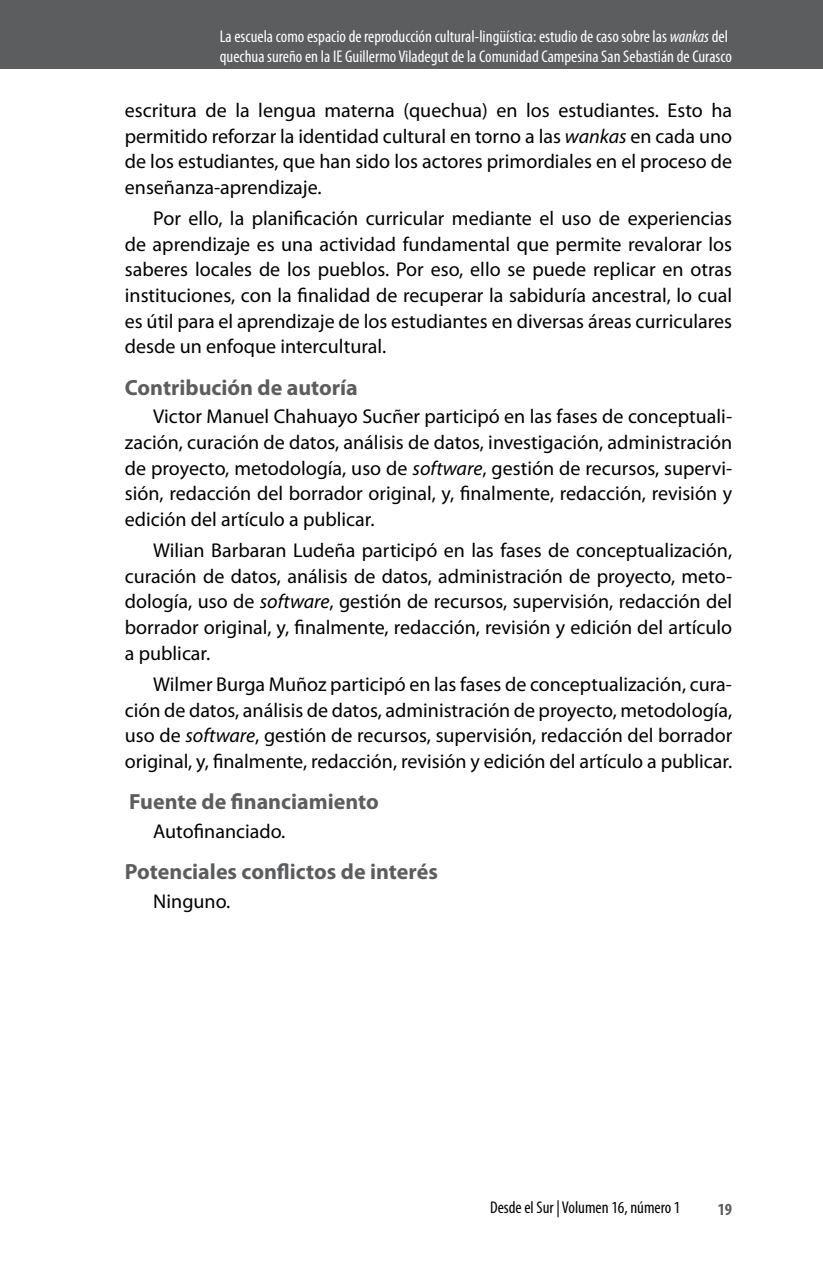
<style>
.page{position:relative;width:823px;height:1265px;background:#fff}
.page>*{position:absolute;margin:0;border:0;box-sizing:border-box;transform-origin:0 0}
.t1{font:700 22px "Myriad Pro";color:#5c5d5f}
.t2{font:20px/25.6px "Myriad Pro";color:#000;text-align:justify}
.t3{font:condensed 17px/20px "Myriad Pro";color:#fff}
.t4{font:condensed 17px "Myriad Pro";color:#000}
.t5{font:700 condensed 17px "Myriad Pro";color:#5c5d5f}
.s1{font-style:italic}
</style>
<div class="page">
<div style="left:0;top:0;width:822px;height:68px;background:#5c5d5f"></div>
<p class="t3" style="left:220px;top:26px;width:513px">La escuela como espacio de reproducción cultural-lingüística: estudio de caso sobre las <span class="s1">wankas</span> del quechua sureño en la IE Guillermo Viladegut de la Comunidad Campesina San Sebastián de Curasco</p>
<p class="t2" style="left:125px;top:97px;width:608px">escritura de la lengua materna (quechua) en los estudiantes. Esto ha permitido reforzar la identidad cultural en torno a las <span class="s1">wankas</span> en cada uno de los estudiantes, que han sido los actores primordiales en el proceso de enseñanza-aprendizaje.</p>
<p class="t2" style="left:125px;top:205px;width:608px;text-indent:28px">Por ello, la planificación curricular mediante el uso de experiencias de aprendizaje es una actividad fundamental que permite revalorar los saberes locales de los pueblos. Por eso, ello se puede replicar en otras instituciones, con la finalidad de recuperar la sabiduría ancestral, lo cual es útil para el aprendizaje de los estudiantes en diversas áreas curriculares desde un enfoque intercultural.</p>
<p class="t1" style="left:125px;top:373px;width:234px">Contribución de autoría</p>
<p class="t2" style="left:125px;top:403px;width:608px;text-indent:28px">Victor Manuel Chahuayo Sucñer participó en las fases de conceptuali&shy;zación, curación de datos, análisis de datos, investigación, administración de proyecto, metodología, uso de <span class="s1">software</span>, gestión de recursos, supervi&shy;sión, redacción del borrador original, y, finalmente, redacción, revisión y edición del artículo a publicar.</p>
<p class="t2" style="left:125px;top:537px;width:608px;text-indent:28px">Wilian Barbaran Ludeña participó en las fases de conceptualización, curación de datos, análisis de datos, administración de proyecto, meto&shy;dología, uso de <span class="s1">software</span>, gestión de recursos, supervisión, redacción del borrador original, y, finalmente, redacción, revisión y edición del artículo a publicar.</p>
<p class="t2" style="left:125px;top:671px;width:608px;text-indent:28px">Wilmer Burga Muñoz participó en las fases de conceptualización, cura&shy;ción de datos, análisis de datos, administración de proyecto, metodología, uso de <span class="s1">software</span>, gestión de recursos, supervisión, redacción del borrador original, y, finalmente, redacción, revisión y edición del artículo a publicar.</p>
<p class="t1" style="left:129px;top:787px;width:251px">Fuente de financiamiento</p>
<p class="t2" style="left:153px;top:818px;width:133px">Autofinanciado.</p>
<p class="t1" style="left:125px;top:857px;width:314px">Potenciales conflictos de interés</p>
<p class="t2" style="left:153px;top:888px;width:79px">Ninguno.</p>
<p class="t4" style="left:489px;top:1196px;width:192px">Desde el Sur | Volumen 16, número 1</p>
<p class="t5" style="left:717px;top:1198px;width:16px">19</p>
</div>
